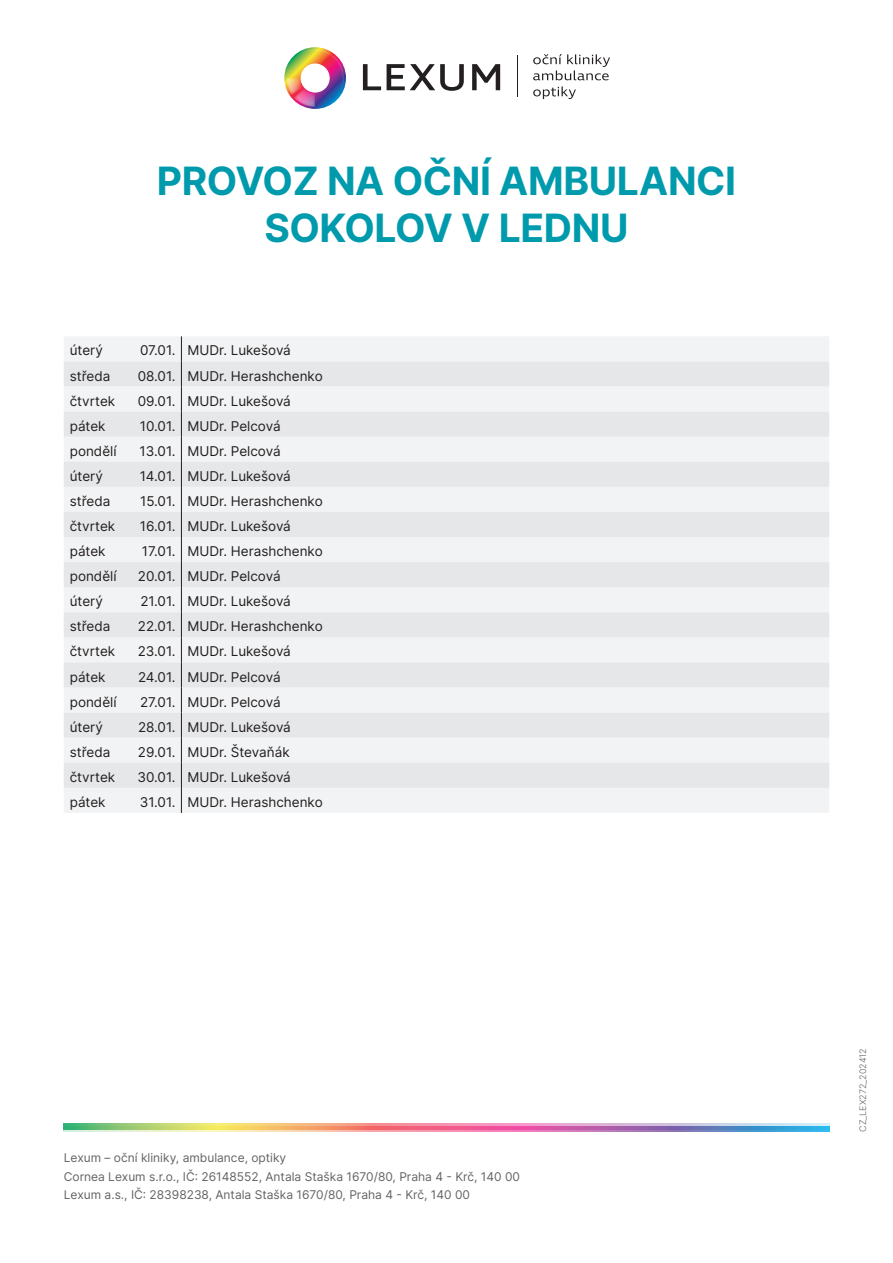
<style>
.page{position:relative;width:893px;height:1263px;background:#fff}
.page>*{position:absolute;margin:0;border:0;box-sizing:border-box;transform-origin:0 0}
.t1{font:700 39px/46.8px "Inter";letter-spacing:-.01em;color:#009aad;text-align:center}
.t2{font:13.5px "Inter";color:#231f20}
.t3{font:12px/18.6px "Inter";color:#636366}
.t4{font:300 9px "Inter";color:#636366}
</style>
<div class="page">
<svg style="left:64px;top:1123px;width:765px;height:3px;background:#d8bcaf"></svg>
<svg style="left:64px;top:1126px;width:765px;height:6px;background:#ba979f"></svg>
<img style="left:284px;top:47px;width:62px;height:62px">
<svg style="left:363px;top:64px;width:137px;height:27px"></svg>
<hr style="left:517px;top:55px;width:1px;height:42px;background:#231f20">
<svg style="left:533px;top:54px;width:77px;height:26px"></svg>
<svg style="left:533px;top:87px;width:43px;height:12px"></svg>
<div style="left:64px;top:336px;width:765px;height:477px;background:#f2f3f4"></div>
<svg style="left:64px;top:361px;width:765px;height:427px;fill:#e6e7e9"></svg>
<svg style="left:181px;top:336px;width:1px;height:477px"></svg>
<p class="t1" style="left:157px;top:156px;width:581px">PROVOZ NA OČNÍ AMBULANCI<br>SOKOLOV V LEDNU</p>
<p class="t2" style="left:70px;top:341px;width:35px">úterý</p>
<p class="t2" style="left:140px;top:341px;width:37px">07.01.</p>
<p class="t2" style="left:187px;top:341px;width:105px">MUDr. Lukešová</p>
<p class="t2" style="left:70px;top:366px;width:42px">středa</p>
<p class="t2" style="left:138px;top:366px;width:39px">08.01.</p>
<p class="t2" style="left:187px;top:366px;width:137px">MUDr. Herashchenko</p>
<p class="t2" style="left:70px;top:391px;width:47px">čtvrtek</p>
<p class="t2" style="left:138px;top:391px;width:39px">09.01.</p>
<p class="t2" style="left:187px;top:391px;width:105px">MUDr. Lukešová</p>
<p class="t2" style="left:70px;top:416px;width:37px">pátek</p>
<p class="t2" style="left:140px;top:416px;width:37px">10.01.</p>
<p class="t2" style="left:187px;top:416px;width:95px">MUDr. Pelcová</p>
<p class="t2" style="left:70px;top:441px;width:48px">pondělí</p>
<p class="t2" style="left:140px;top:441px;width:37px">13.01.</p>
<p class="t2" style="left:187px;top:441px;width:95px">MUDr. Pelcová</p>
<p class="t2" style="left:70px;top:466px;width:35px">úterý</p>
<p class="t2" style="left:140px;top:466px;width:37px">14.01.</p>
<p class="t2" style="left:187px;top:466px;width:105px">MUDr. Lukešová</p>
<p class="t2" style="left:70px;top:491px;width:42px">středa</p>
<p class="t2" style="left:140px;top:491px;width:37px">15.01.</p>
<p class="t2" style="left:187px;top:491px;width:137px">MUDr. Herashchenko</p>
<p class="t2" style="left:70px;top:516px;width:47px">čtvrtek</p>
<p class="t2" style="left:140px;top:516px;width:37px">16.01.</p>
<p class="t2" style="left:187px;top:516px;width:105px">MUDr. Lukešová</p>
<p class="t2" style="left:70px;top:541px;width:37px">pátek</p>
<p class="t2" style="left:142px;top:541px;width:35px">17.01.</p>
<p class="t2" style="left:187px;top:541px;width:137px">MUDr. Herashchenko</p>
<p class="t2" style="left:70px;top:566px;width:48px">pondělí</p>
<p class="t2" style="left:138px;top:566px;width:39px">20.01.</p>
<p class="t2" style="left:187px;top:566px;width:95px">MUDr. Pelcová</p>
<p class="t2" style="left:70px;top:591px;width:35px">úterý</p>
<p class="t2" style="left:140px;top:591px;width:37px">21.01.</p>
<p class="t2" style="left:187px;top:591px;width:105px">MUDr. Lukešová</p>
<p class="t2" style="left:70px;top:617px;width:42px">středa</p>
<p class="t2" style="left:138px;top:617px;width:39px">22.01.</p>
<p class="t2" style="left:187px;top:617px;width:137px">MUDr. Herashchenko</p>
<p class="t2" style="left:70px;top:642px;width:47px">čtvrtek</p>
<p class="t2" style="left:138px;top:642px;width:39px">23.01.</p>
<p class="t2" style="left:187px;top:642px;width:105px">MUDr. Lukešová</p>
<p class="t2" style="left:70px;top:667px;width:37px">pátek</p>
<p class="t2" style="left:138px;top:667px;width:39px">24.01.</p>
<p class="t2" style="left:187px;top:667px;width:95px">MUDr. Pelcová</p>
<p class="t2" style="left:70px;top:692px;width:48px">pondělí</p>
<p class="t2" style="left:140px;top:692px;width:37px">27.01.</p>
<p class="t2" style="left:187px;top:692px;width:95px">MUDr. Pelcová</p>
<p class="t2" style="left:70px;top:717px;width:35px">úterý</p>
<p class="t2" style="left:138px;top:717px;width:39px">28.01.</p>
<p class="t2" style="left:187px;top:717px;width:105px">MUDr. Lukešová</p>
<p class="t2" style="left:70px;top:742px;width:42px">středa</p>
<p class="t2" style="left:138px;top:742px;width:39px">29.01.</p>
<p class="t2" style="left:187px;top:742px;width:104px">MUDr. Števaňák</p>
<p class="t2" style="left:70px;top:767px;width:47px">čtvrtek</p>
<p class="t2" style="left:138px;top:767px;width:39px">30.01.</p>
<p class="t2" style="left:187px;top:767px;width:105px">MUDr. Lukešová</p>
<p class="t2" style="left:70px;top:792px;width:37px">pátek</p>
<p class="t2" style="left:140px;top:792px;width:37px">31.01.</p>
<p class="t2" style="left:187px;top:792px;width:137px">MUDr. Herashchenko</p>
<p class="t3" style="left:64px;top:1148px;width:458px">Lexum – oční kliniky, ambulance, optiky<br>Cornea Lexum s.r.o., IČ: 26148552, Antala Staška 1670/80, Praha 4 - Krč, 140 00<br>Lexum a.s., IČ: 28398238, Antala Staška 1670/80, Praha 4 - Krč, 140 00</p>
<p class="t4" style="left:856px;top:1132px;width:85px;rotate:-90deg">CZ_LEX272_202412</p>
</div>
